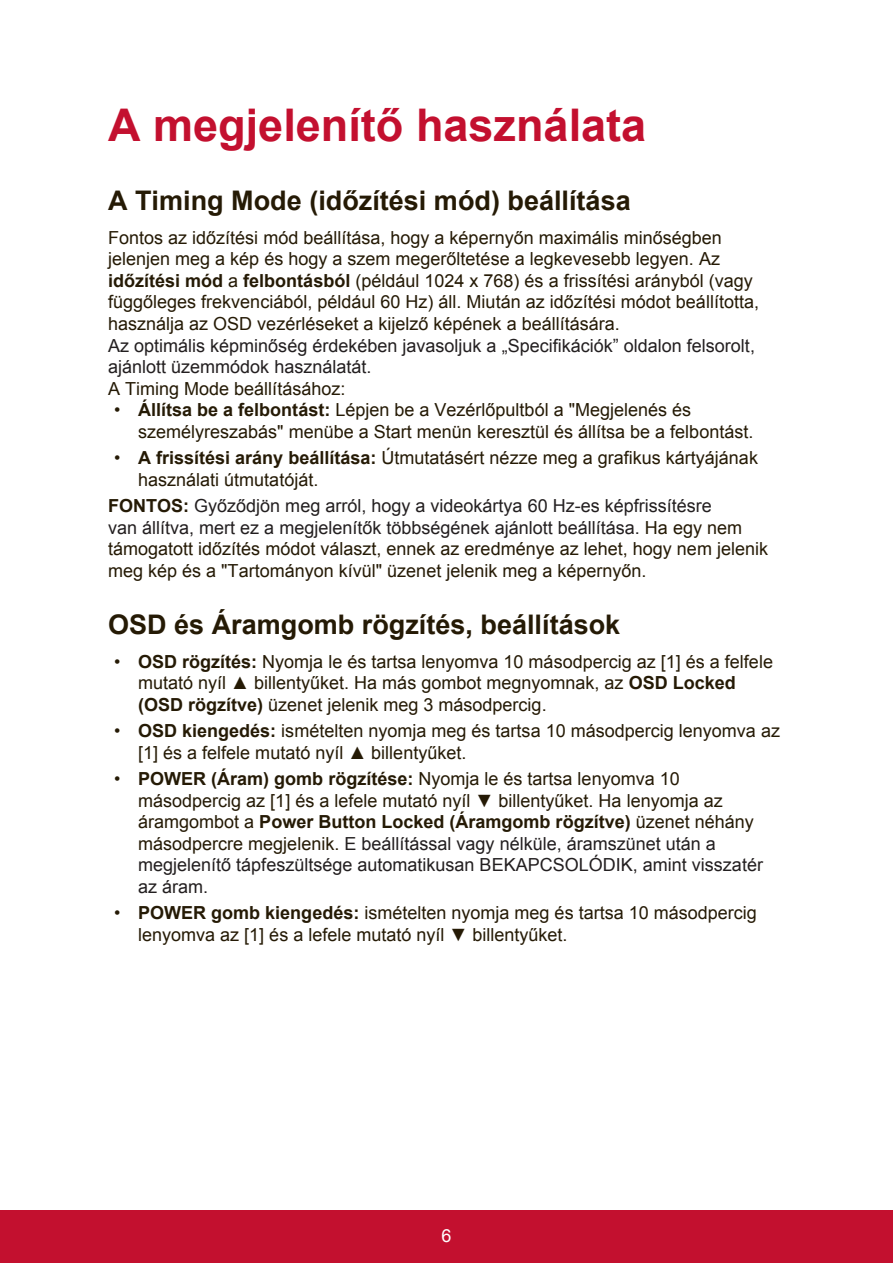
<style>
.page{position:relative;width:893px;height:1263px;background:#fff}
.page>*{position:absolute;margin:0;border:0;box-sizing:border-box;transform-origin:0 0}
.t1{font:700 45px "Arial";color:#c3102f}
.t2{font:700 27px "Arial";color:#251a05}
.t3{font:18px/21.6px "Arial";color:#251a05}
.t4{font:18px/21.6px "Arial";color:#231f20}
.t5{font:18px "Arial";color:#fff}
.s1{font-weight:700}
.s2{color:#231f20}
</style>
<div class="page">
<div style="left:0;top:1210px;width:892px;height:53px;background:#c3102f"></div>
<h1 class="t1" style="left:108px;top:95px;width:539px">A megjelenítő használata</h1>
<h2 class="t2" style="left:108px;top:182px;width:524px">A Timing Mode (időzítési mód) beállítása</h2>
<p class="t3" style="left:108px;top:227px;width:652px">Fontos az időzítési mód beállítása, hogy a képernyőn maximális minőségben jelenjen meg a kép és hogy a szem megerőltetése a legkevesebb legyen. Az <span class="s1">időzítési mód</span> a <span class="s1">felbontásból</span> (például 1024 x 768) és a frissítési arányból (vagy függőleges frekvenciából, például 60 Hz) áll. Miután az időzítési módot beállította, használja az OSD vezérléseket a kijelző képének a beállítására.</p>
<p class="t4" style="left:108px;top:335px;width:648px">Az optimális képminőség érdekében javasoljuk a „Specifikációk” oldalon felsorolt, ajánlott üzemmódok használatát.</p>
<p class="t3" style="left:108px;top:378px;width:239px">A Timing Mode beállításához:</p>
<p class="t3" style="left:138px;top:399px;width:616px;text-indent:-24px">• <span class="s1">Állítsa be a felbontást:</span> Lépjen be a Vezérlőpultból a "Megjelenés és személyreszabás" menübe a Start menün keresztül és állítsa be a felbontást.</p>
<p class="t3" style="left:138px;top:447px;width:621px;text-indent:-24px">• <span class="s1">A frissítési arány beállítása:</span> Útmutatásért nézze meg a grafikus kártyájának használati útmutatóját.</p>
<p class="t3" style="left:108px;top:495px;width:661px"><span class="s1">FONTOS:</span> <span class="s2">Győződjön meg arról, hogy a videokártya 60 Hz-es képfrissítésre<br>van állítva, mert ez a megjelenítők többségének ajánlott beállítása.</span> Ha egy nem támogatott időzítés módot választ, ennek az eredménye az lehet, hogy nem jelenik meg kép és a "Tartományon kívül" üzenet jelenik meg a képernyőn.</p>
<h2 class="t2" style="left:108px;top:607px;width:513px">OSD és Áramgomb rögzítés, beállítások</h2>
<p class="t3" style="left:138px;top:651px;width:636px;text-indent:-24px">• <span class="s1">OSD rögzítés:</span> Nyomja le és tartsa lenyomva 10 másodpercig az [1] és a felfele mutató nyíl ▲ billentyűket. Ha más gombot megnyomnak, az <span class="s1">OSD Locked (OSD rögzítve)</span> üzenet jelenik meg 3 másodpercig.</p>
<p class="t3" style="left:138px;top:720px;width:643px;text-indent:-24px">• <span class="s1">OSD kiengedés:</span> ismételten nyomja meg és tartsa 10 másodpercig lenyomva az [1] és a felfele mutató nyíl ▲ billentyűket.</p>
<p class="t3" style="left:138px;top:768px;width:626px;text-indent:-24px">• <span class="s1">POWER (Áram) gomb rögzítése:</span> Nyomja le és tartsa lenyomva 10 másodpercig az [1] és a lefele mutató nyíl ▼ billentyűket. Ha lenyomja az áramgombot a <span class="s1">Power Button Locked (Áramgomb rögzítve)</span> üzenet néhány másodpercre megjelenik. <span class="s2">E beállítással vagy nélküle, áramszünet után a megjelenítő tápfeszültsége automatikusan BEKAPCSOLÓDIK, amint visszatér az áram.</span></p>
<p class="t3" style="left:138px;top:902px;width:620px;text-indent:-24px">• <span class="s1">POWER gomb kiengedés:</span> ismételten nyomja meg és tartsa 10 másodpercig lenyomva az [1] és a lefele mutató nyíl ▼ billentyűket.</p>
<p class="t5" style="left:441px;top:1223px;width:12px">6</p>
</div>
